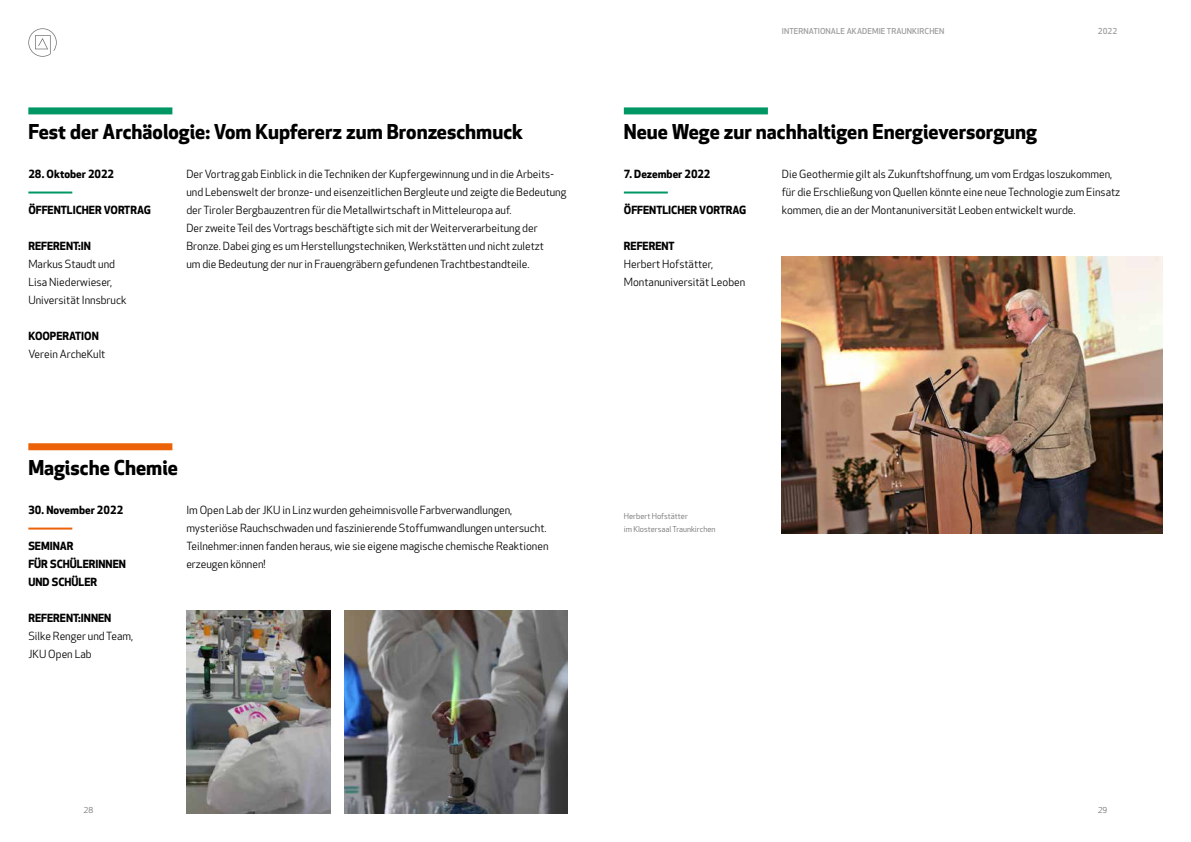
<style>
.page{position:relative;width:1191px;height:842px;background:#fff}
.page>*{position:absolute;margin:0;border:0;box-sizing:border-box;transform-origin:0 0}
.t1{font:700 20px "Apex New";color:#000}
.t2{font:11px/18px "Apex New";color:#000}
.t3{font:700 11px/18px "Apex New";color:#000}
.t4{font:8px/13px "Apex New";color:#706f6f}
.t5{font:500 8px "Apex New";letter-spacing:.01em;color:#9d9d9c}
</style>
<div class="page">
<svg style="left:28px;top:28px;width:29px;height:29px"></svg>
<hr style="left:624px;top:192px;width:44px;height:2px;background:#009764">
<img style="left:782px;top:256px;width:380px;height:277px">
<div style="left:624px;top:107px;width:144px;height:7px;background:#009764"></div>
<div style="left:28px;top:107px;width:144px;height:7px;background:#009764"></div>
<hr style="left:28px;top:192px;width:44px;height:2px;background:#009764">
<div style="left:28px;top:443px;width:144px;height:7px;background:#eb6209"></div>
<hr style="left:28px;top:528px;width:44px;height:2px;background:#eb6209">
<img style="left:344px;top:610px;width:223px;height:204px">
<img style="left:186px;top:610px;width:144px;height:204px">
<p class="t5" style="left:782px;top:27px;width:164px">INTERNATIONALE AKADEMIE TRAUNKIRCHEN</p>
<p class="t5" style="left:1097px;top:27px;width:21px">2022</p>
<h1 class="t1" style="left:28px;top:120px;width:496px">Fest der Archäologie: Vom Kupfererz zum Bronzeschmuck</h1>
<h1 class="t1" style="left:624px;top:120px;width:414px">Neue Wege zur nachhaltigen Energieversorgung</h1>
<p class="t3" style="left:28px;top:166px;width:87px">28. Oktober 2022</p>
<p class="t3" style="left:28px;top:202px;width:124px">ÖFFENTLICHER VORTRAG</p>
<p class="t3" style="left:28px;top:238px;width:64px">REFERENT:IN</p>
<p class="t2" style="left:28px;top:256px;width:100px">Markus Staudt und<br>Lisa Niederwieser,<br>Universität Innsbruck</p>
<p class="t3" style="left:28px;top:328px;width:72px">KOOPERATION</p>
<p class="t2" style="left:28px;top:346px;width:79px">Verein ArcheKult</p>
<p class="t3" style="left:624px;top:166px;width:88px">7. Dezember 2022</p>
<p class="t3" style="left:624px;top:202px;width:124px">ÖFFENTLICHER VORTRAG</p>
<p class="t3" style="left:624px;top:238px;width:52px">REFERENT</p>
<p class="t2" style="left:624px;top:256px;width:123px">Herbert Hofstätter,<br>Montanuniversität Leoben</p>
<p class="t2" style="left:186px;top:166px;width:381px">Der Vortrag gab Einblick in die Techniken der Kupfergewinnung und in die Arbeits&shy;und Lebenswelt der bronze- und eisenzeitlichen Bergleute und zeigte die Bedeutung der Tiroler Bergbauzentren für die Metallwirtschaft in Mitteleuropa auf.<br>Der zweite Teil des Vortrags beschäftigte sich mit der Weiterverarbeitung der Bronze. Dabei ging es um Herstellungstechniken, Werkstätten und nicht zuletzt<br>um die Bedeutung der nur in Frauengräbern gefundenen Trachtbestandteile.</p>
<p class="t2" style="left:782px;top:166px;width:340px">Die Geothermie gilt als Zukunftshoffnung, um vom Erdgas loszukommen, für die Erschließung von Quellen könnte eine neue Technologie zum Einsatz kommen, die an der Montanuniversität Leoben entwickelt wurde.</p>
<h1 class="t1" style="left:28px;top:456px;width:151px">Magische Chemie</h1>
<p class="t3" style="left:28px;top:502px;width:96px">30. November 2022</p>
<p class="t3" style="left:28px;top:538px;width:99px">SEMINAR<br>FÜR SCHÜLERINNEN<br>UND SCHÜLER</p>
<p class="t3" style="left:28px;top:610px;width:85px">REFERENT:INNEN</p>
<p class="t2" style="left:28px;top:628px;width:106px">Silke Renger und Team,<br>JKU Open Lab</p>
<p class="t2" style="left:186px;top:502px;width:364px">Im Open Lab der JKU in Linz wurden geheimnisvolle Farbverwandlungen, mysteriöse Rauchschwaden und faszinierende Stoffumwandlungen untersucht.<br>Teilnehmer:innen fanden heraus, wie sie eigene magische chemische Reaktionen erzeugen können!</p>
<p class="t4" style="left:624px;top:510px;width:93px">Herbert Hofstätter<br>im Klostersaal Traunkirchen</p>
<p class="t4" style="left:84px;top:804px;width:11px">28</p>
<p class="t4" style="left:1097px;top:804px;width:11px">29</p>
</div>
